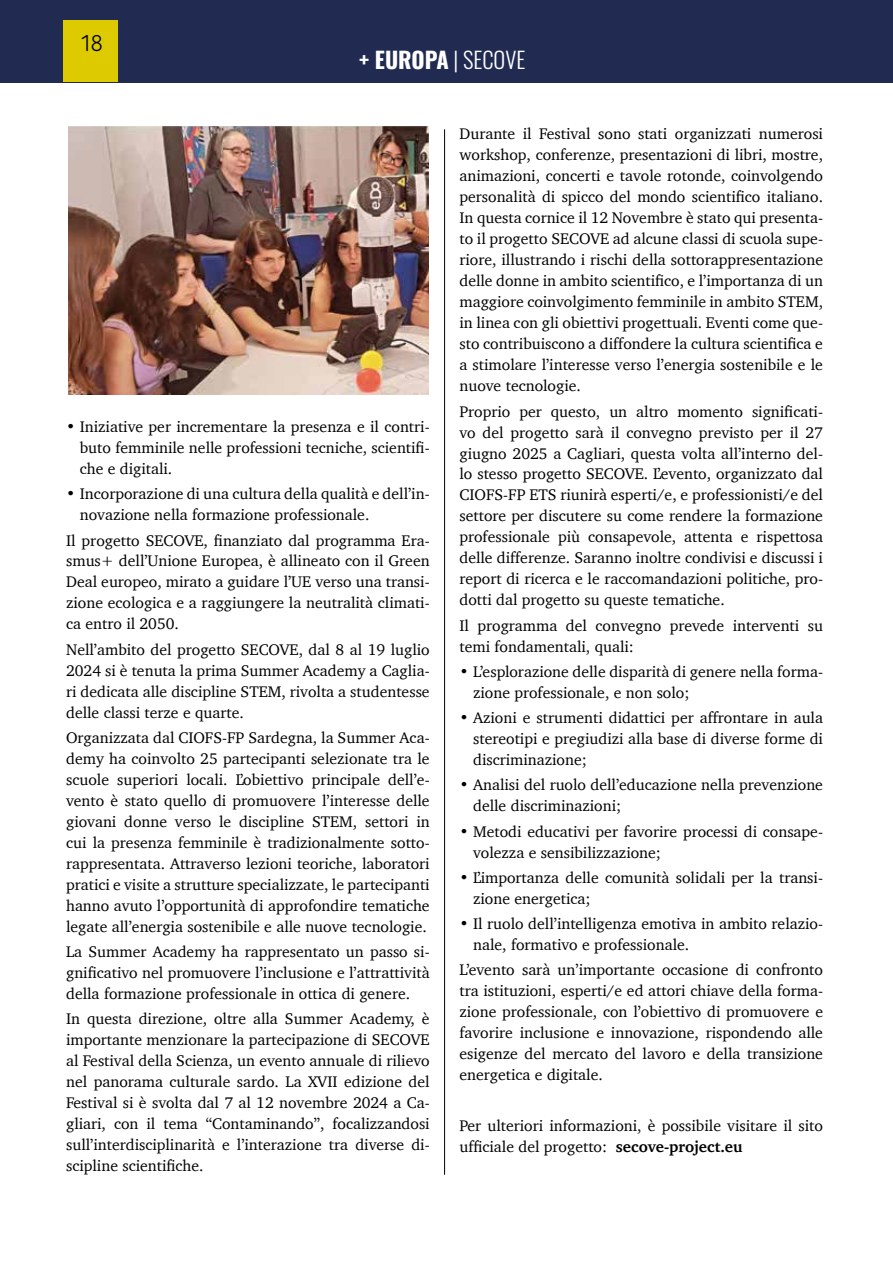
<style>
.page{position:relative;width:893px;height:1263px;background:#fff}
.page>*{position:absolute;margin:0;border:0;box-sizing:border-box;transform-origin:0 0}
.t1{font:22.5px "Oswald";color:#fff}
.t2{font:300 22.5px "Blogger Sans";color:#000}
.t3{font:15.75px/21px "Charter";color:#000;text-align:justify}
.s1{font-weight:700}
</style>
<div class="page">
<div style="left:0;top:0;width:893px;height:82px;background:#212b52"></div>
<div style="left:64px;top:21px;width:54px;height:61px;background:#ddca00"></div>
<img style="left:69px;top:126px;width:360px;height:268px">
<hr style="left:444px;top:129px;width:1px;height:1046px;background:#000">
<h1 class="t2" style="left:80px;top:29px;width:24px">18</h1>
<h1 class="t1" style="left:359px;top:39px;width:168px">+ EUROPA | SECOVE</h1>
<p class="t3" style="left:80px;top:416px;width:351px;text-indent:-14px">• Iniziative per incrementare la presenza e il contri&shy;buto femminile nelle professioni tecniche, scientifi&shy;che e digitali.</p>
<p class="t3" style="left:80px;top:483px;width:351px;text-indent:-14px">• Incorporazione di una cultura della qualità e dell’in&shy;novazione nella formazione professionale.</p>
<p class="t3" style="left:66px;top:529px;width:365px">Il progetto SECOVE, finanziato dal programma Era&shy;smus+ dell’Unione Europea, è allineato con il Green Deal europeo, mirato a guidare l’UE verso una transi&shy;zione ecologica e a raggiungere la neutralità climati&shy;ca entro il 2050.</p>
<p class="t3" style="left:66px;top:639px;width:365px">Nell’ambito del progetto SECOVE, dal 8 al 19 luglio 2024 si è tenuta la prima Summer Academy a Caglia&shy;ri dedicata alle discipline STEM, rivolta a studentesse delle classi terze e quarte.</p>
<p class="t3" style="left:66px;top:727px;width:365px">Organizzata dal CIOFS-FP Sardegna, la Summer Aca&shy;demy ha coinvolto 25 partecipanti selezionate tra le scuole superiori locali. L’obiettivo principale dell’e&shy;vento è stato quello di promuovere l’interesse delle giovani donne verso le discipline STEM, settori in cui la presenza femminile è tradizionalmente sotto&shy;rappresentata. Attraverso lezioni teoriche, laboratori pratici e visite a strutture specializzate, le partecipanti hanno avuto l’opportunità di approfondire tematiche legate all’energia sostenibile e alle nuove tecnologie.</p>
<p class="t3" style="left:66px;top:941px;width:365px">La Summer Academy ha rappresentato un passo si&shy;gnificativo nel promuovere l’inclusione e l’attrattività della formazione professionale in ottica di genere.</p>
<p class="t3" style="left:66px;top:1008px;width:365px">In questa direzione, oltre alla Summer Academy, è importante menzionare la partecipazione di SECOVE al Festival della Scienza, un evento annuale di rilievo nel panorama culturale sardo. La XVII edizione del Festival si è svolta dal 7 al 12 novembre 2024 a Ca&shy;gliari, con il tema “Contaminando”, focalizzandosi sull’interdisciplinarità e l’interazione tra diverse di&shy;scipline scientifiche.</p>
<p class="t3" style="left:459px;top:123px;width:365px">Durante il Festival sono stati organizzati numerosi workshop, conferenze, presentazioni di libri, mostre, animazioni, concerti e tavole rotonde, coinvolgendo personalità di spicco del mondo scientifico italiano.<br>In questa cornice il 12 Novembre è stato qui presenta&shy;to il progetto SECOVE ad alcune classi di scuola supe&shy;riore, illustrando i rischi della sottorappresentazione delle donne in ambito scientifico, e l’importanza di un maggiore coinvolgimento femminile in ambito STEM, in linea con gli obiettivi progettuali. Eventi come que&shy;sto contribuiscono a diffondere la cultura scientifica e a stimolare l’interesse verso l’energia sostenibile e le nuove tecnologie.</p>
<p class="t3" style="left:459px;top:400px;width:365px">Proprio per questo, un altro momento significati&shy;vo del progetto sarà il convegno previsto per il 27 giugno 2025 a Cagliari, questa volta all’interno del&shy;lo stesso progetto SECOVE. L’evento, organizzato dal CIOFS-FP ETS riunirà esperti/e, e professionisti/e del settore per discutere su come rendere la formazione professionale più consapevole, attenta e rispettosa delle differenze. Saranno inoltre condivisi e discussi i report di ricerca e le raccomandazioni politiche, pro&shy;dotti dal progetto su queste tematiche.</p>
<p class="t3" style="left:459px;top:615px;width:365px">Il programma del convegno prevede interventi su temi fondamentali, quali:</p>
<p class="t3" style="left:473px;top:661px;width:351px;text-indent:-14px">• L’esplorazione delle disparità di genere nella forma&shy;zione professionale, e non solo;</p>
<p class="t3" style="left:473px;top:707px;width:351px;text-indent:-14px">• Azioni e strumenti didattici per affrontare in aula stereotipi e pregiudizi alla base di diverse forme di discriminazione;</p>
<p class="t3" style="left:473px;top:774px;width:351px;text-indent:-14px">• Analisi del ruolo dell’educazione nella prevenzione delle discriminazioni;</p>
<p class="t3" style="left:473px;top:821px;width:351px;text-indent:-14px">• Metodi educativi per favorire processi di consape&shy;volezza e sensibilizzazione;</p>
<p class="t3" style="left:473px;top:867px;width:351px;text-indent:-14px">• L’importanza delle comunità solidali per la transi&shy;zione energetica;</p>
<p class="t3" style="left:473px;top:913px;width:351px;text-indent:-14px">• Il ruolo dell’intelligenza emotiva in ambito relazio&shy;nale, formativo e professionale.</p>
<p class="t3" style="left:459px;top:959px;width:365px">L’evento sarà un’importante occasione di confronto tra istituzioni, esperti/e ed attori chiave della forma&shy;zione professionale, con l’obiettivo di promuovere e favorire inclusione e innovazione, rispondendo alle esigenze del mercato del lavoro e della transizione energetica e digitale.</p>
<p class="t3" style="left:459px;top:1115px;width:365px">Per ulteriori informazioni, è possibile visitare il sito ufficiale del progetto: <span class="s1">secove-project.eu</span></p>
</div>
